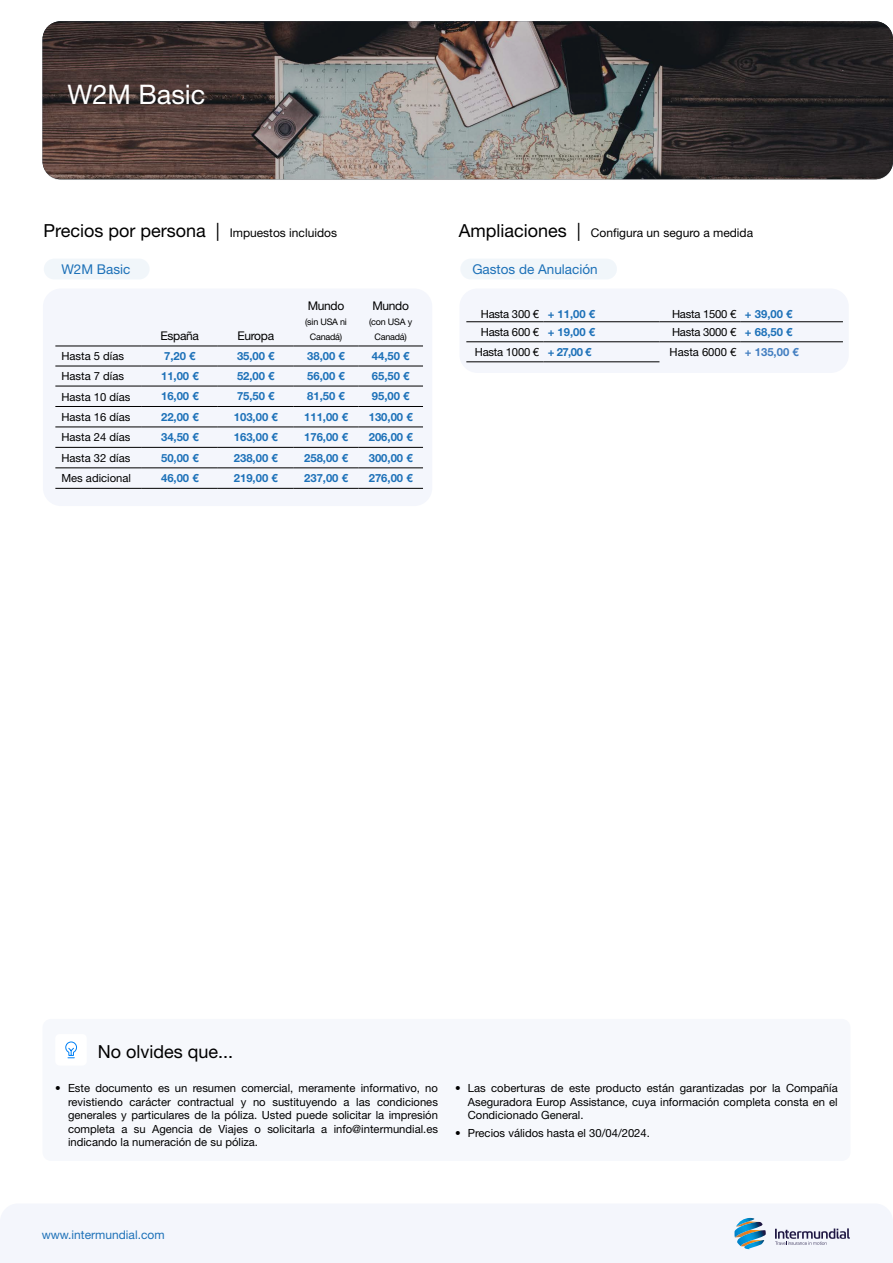
<style>
.page{position:relative;width:893px;height:1263px;background:#fff}
.page>*{position:absolute;margin:0;border:0;box-sizing:border-box;transform-origin:0 0}
.t1{font:27px "Helvetica Neue LT Std";color:#fff}
.t2{font:18px "Helvetica Neue LT Std";color:#000}
.t3{font:13.5px "Helvetica Neue LT Std";color:#1d71b8}
.t4{font:12px "Helvetica Neue LT Std";color:#000}
.t5{font:12px "Helvetica Neue LT Std";letter-spacing:-.025em;color:#000}
.t6{font:12px "Helvetica Neue LT Std";color:#1d71b8}
.t7{font:11.25px/13.5px "Helvetica Neue LT Std";color:#000;text-align:justify}
.t8{font:700 11.25px "Helvetica Neue LT Std";color:#1d71b8}
.t9{font:11.25px "Helvetica Neue LT Std";letter-spacing:-.02em;color:#000}
.t10{font:9px/15px "Helvetica Neue LT Std";letter-spacing:-.025em;color:#000;text-align:center}
.s1{font-size:12px}
.s2{font-size:18px}
.s3{font-weight:700;color:#1d71b8}
.s4{font-weight:700;color:#417dc0}
</style>
<div class="page">
<div style="left:0;top:1204px;width:893px;height:59px;background:#f4f6fc"></div>
<img style="left:736px;top:1218px;width:19px;height:4px">
<img style="left:734px;top:1222px;width:29px;height:15px">
<img style="left:744px;top:1246px;width:20px;height:3px">
<img style="left:737px;top:1230px;width:29px;height:16px">
<svg style="left:775px;top:1228px;width:75px;height:17px"></svg>
<div style="left:43px;top:288px;width:389px;height:218px;background:#f4f6fc;border-radius:18px"></div>
<div style="left:459px;top:288px;width:390px;height:85px;background:#f4f6fc;border-radius:18px"></div>
<div style="left:44px;top:259px;width:106px;height:20px;background:#f1f6fa;border-radius:10px"></div>
<div style="left:460px;top:259px;width:157px;height:20px;background:#f1f6fa;border-radius:10px"></div>
<hr style="left:142px;top:488px;width:76px;height:1px;background:#000">
<hr style="left:218px;top:488px;width:76px;height:1px;background:#000">
<hr style="left:294px;top:488px;width:64px;height:1px;background:#000">
<hr style="left:358px;top:488px;width:65px;height:1px;background:#000">
<hr style="left:142px;top:346px;width:76px;height:1px;background:#000">
<hr style="left:218px;top:346px;width:76px;height:1px;background:#000">
<hr style="left:294px;top:346px;width:64px;height:1px;background:#000">
<hr style="left:358px;top:346px;width:65px;height:1px;background:#000">
<hr style="left:142px;top:366px;width:76px;height:1px;background:#000">
<hr style="left:218px;top:366px;width:76px;height:1px;background:#000">
<hr style="left:294px;top:366px;width:64px;height:1px;background:#000">
<hr style="left:358px;top:366px;width:65px;height:1px;background:#000">
<hr style="left:142px;top:386px;width:76px;height:1px;background:#000">
<hr style="left:218px;top:386px;width:76px;height:1px;background:#000">
<hr style="left:294px;top:386px;width:64px;height:1px;background:#000">
<hr style="left:358px;top:386px;width:65px;height:1px;background:#000">
<hr style="left:142px;top:406px;width:76px;height:1px;background:#000">
<hr style="left:218px;top:406px;width:76px;height:1px;background:#000">
<hr style="left:294px;top:406px;width:64px;height:1px;background:#000">
<hr style="left:358px;top:406px;width:65px;height:1px;background:#000">
<hr style="left:142px;top:427px;width:76px;height:1px;background:#000">
<hr style="left:218px;top:427px;width:76px;height:1px;background:#000">
<hr style="left:294px;top:427px;width:64px;height:1px;background:#000">
<hr style="left:358px;top:427px;width:65px;height:1px;background:#000">
<hr style="left:142px;top:447px;width:76px;height:1px;background:#000">
<hr style="left:218px;top:447px;width:76px;height:1px;background:#000">
<hr style="left:294px;top:447px;width:64px;height:1px;background:#000">
<hr style="left:358px;top:447px;width:65px;height:1px;background:#000">
<hr style="left:142px;top:468px;width:76px;height:1px;background:#000">
<hr style="left:218px;top:468px;width:76px;height:1px;background:#000">
<hr style="left:294px;top:468px;width:64px;height:1px;background:#000">
<hr style="left:358px;top:468px;width:65px;height:1px;background:#000">
<hr style="left:55px;top:346px;width:87px;height:1px;background:#000">
<hr style="left:55px;top:366px;width:87px;height:1px;background:#000">
<hr style="left:55px;top:386px;width:87px;height:1px;background:#000">
<hr style="left:55px;top:406px;width:87px;height:1px;background:#000">
<hr style="left:55px;top:427px;width:87px;height:1px;background:#000">
<hr style="left:55px;top:447px;width:87px;height:1px;background:#000">
<hr style="left:55px;top:468px;width:87px;height:1px;background:#000">
<hr style="left:55px;top:488px;width:87px;height:1px;background:#000">
<hr style="left:466px;top:321px;width:77px;height:1px;background:#000">
<hr style="left:466px;top:341px;width:77px;height:1px;background:#000">
<hr style="left:466px;top:362px;width:77px;height:1px;background:#000">
<hr style="left:659px;top:341px;width:82px;height:1px;background:#000">
<hr style="left:543px;top:321px;width:116px;height:1px;background:#000">
<hr style="left:741px;top:341px;width:102px;height:1px;background:#000">
<hr style="left:543px;top:341px;width:116px;height:1px;background:#000">
<hr style="left:543px;top:362px;width:116px;height:1px;background:#000">
<hr style="left:659px;top:321px;width:82px;height:1px;background:#000">
<hr style="left:741px;top:321px;width:102px;height:1px;background:#000">
<div style="left:43px;top:1019px;width:807px;height:142px;background:#f6f8fc;border-radius:9px"></div>
<div style="left:55px;top:1034px;width:32px;height:31px;background:#fff;border-radius:4px"></div>
<svg style="left:65px;top:1041px;width:12px;height:18px"></svg>
<svg style="left:43px;top:21px;width:850px;height:159px;background:#58514f"></svg>
<h1 class="t1" style="left:67px;top:79px;width:140px">W2M Basic</h1>
<h2 class="t2" style="left:43px;top:219px;width:295px">Precios por persona | <span class="s1">Impuestos incluidos</span></h2>
<p class="t3" style="left:61px;top:261px;width:71px">W2M Basic</p>
<p class="t5" style="left:161px;top:329px;width:40px">España</p>
<p class="t5" style="left:237px;top:329px;width:38px">Europa</p>
<p class="t5" style="left:308px;top:299px;width:38px">Mundo</p>
<p class="t10" style="left:305px;top:314px;width:43px">(sin USA ni<br>Canadá)</p>
<p class="t5" style="left:372px;top:299px;width:38px">Mundo</p>
<p class="t10" style="left:369px;top:314px;width:44px">(con USA y<br>Canadá)</p>
<p class="t7" style="left:61px;top:349px;width:64px">Hasta 5 días</p>
<p class="t8" style="left:164px;top:349px;width:33px">7,20 €</p>
<p class="t8" style="left:237px;top:349px;width:39px">35,00 €</p>
<p class="t8" style="left:307px;top:349px;width:39px">38,00 €</p>
<p class="t8" style="left:372px;top:349px;width:39px">44,50 €</p>
<p class="t7" style="left:61px;top:369px;width:64px">Hasta 7 días</p>
<p class="t8" style="left:161px;top:369px;width:39px">11,00 €</p>
<p class="t8" style="left:237px;top:369px;width:39px">52,00 €</p>
<p class="t8" style="left:307px;top:369px;width:39px">56,00 €</p>
<p class="t8" style="left:372px;top:369px;width:39px">65,50 €</p>
<p class="t7" style="left:61px;top:390px;width:70px">Hasta 10 días</p>
<p class="t8" style="left:161px;top:389px;width:39px">16,00 €</p>
<p class="t8" style="left:237px;top:389px;width:39px">75,50 €</p>
<p class="t8" style="left:307px;top:389px;width:39px">81,50 €</p>
<p class="t8" style="left:372px;top:389px;width:39px">95,00 €</p>
<p class="t7" style="left:61px;top:410px;width:70px">Hasta 16 días</p>
<p class="t8" style="left:161px;top:410px;width:39px">22,00 €</p>
<p class="t8" style="left:234px;top:410px;width:45px">103,00 €</p>
<p class="t8" style="left:304px;top:410px;width:45px">111,00 €</p>
<p class="t8" style="left:369px;top:410px;width:45px">130,00 €</p>
<p class="t7" style="left:61px;top:430px;width:70px">Hasta 24 días</p>
<p class="t8" style="left:161px;top:430px;width:39px">34,50 €</p>
<p class="t8" style="left:234px;top:430px;width:45px">163,00 €</p>
<p class="t8" style="left:304px;top:430px;width:45px">176,00 €</p>
<p class="t8" style="left:369px;top:430px;width:45px">206,00 €</p>
<p class="t7" style="left:61px;top:451px;width:70px">Hasta 32 días</p>
<p class="t8" style="left:161px;top:451px;width:39px">50,00 €</p>
<p class="t8" style="left:234px;top:451px;width:45px">238,00 €</p>
<p class="t8" style="left:304px;top:451px;width:45px">258,00 €</p>
<p class="t8" style="left:369px;top:451px;width:45px">300,00 €</p>
<p class="t7" style="left:61px;top:471px;width:71px">Mes adicional</p>
<p class="t8" style="left:161px;top:471px;width:39px">46,00 €</p>
<p class="t8" style="left:234px;top:471px;width:45px">219,00 €</p>
<p class="t8" style="left:304px;top:471px;width:45px">237,00 €</p>
<p class="t8" style="left:369px;top:471px;width:45px">276,00 €</p>
<p class="t4" style="left:459px;top:225px;width:296px"><span class="s2">Ampliaciones |</span> Configura un seguro a medida</p>
<p class="t3" style="left:472px;top:261px;width:127px">Gastos de Anulación</p>
<p class="t9" style="left:481px;top:307px;width:116px">Hasta 300 € <span class="s3">+ 11,00 €</span></p>
<p class="t9" style="left:672px;top:307px;width:122px">Hasta 1500 € <span class="s3">+ 39,00 €</span></p>
<p class="t9" style="left:481px;top:325px;width:116px">Hasta 600 € <span class="s3">+ 19,00 €</span></p>
<p class="t9" style="left:672px;top:325px;width:122px">Hasta 3000 € <span class="s3">+ 68,50 €</span></p>
<p class="t9" style="left:475px;top:345px;width:118px">Hasta 1000 € <span class="s3">+ 27,00 €</span></p>
<p class="t7" style="left:670px;top:345px;width:131px">Hasta 6000 € <span class="s4">+ 135,00 €</span></p>
<h2 class="t2" style="left:98px;top:1040px;width:137px">No olvides que...</h2>
<p class="t7" style="left:68px;top:1081px;width:371px;text-indent:-13px">• Este documento es un resumen comercial, meramente informativo, no revistiendo carácter contractual y no sustituyendo a las condiciones generales y particulares de la póliza. Usted puede solicitar la impresión completa a su Agencia de Viajes o solicitarla a info@intermundial.es indicando la numeración de su póliza.</p>
<p class="t7" style="left:468px;top:1081px;width:371px;text-indent:-13px">• Las coberturas de este producto están garantizadas por la Compañía Aseguradora Europ Assistance, cuya información completa consta en el Condicionado General.</p>
<p class="t7" style="left:455px;top:1126px;width:196px">• Precios válidos hasta el 30/04/2024.</p>
<p class="t6" style="left:42px;top:1227px;width:124px">www.intermundial.com</p>
</div>
